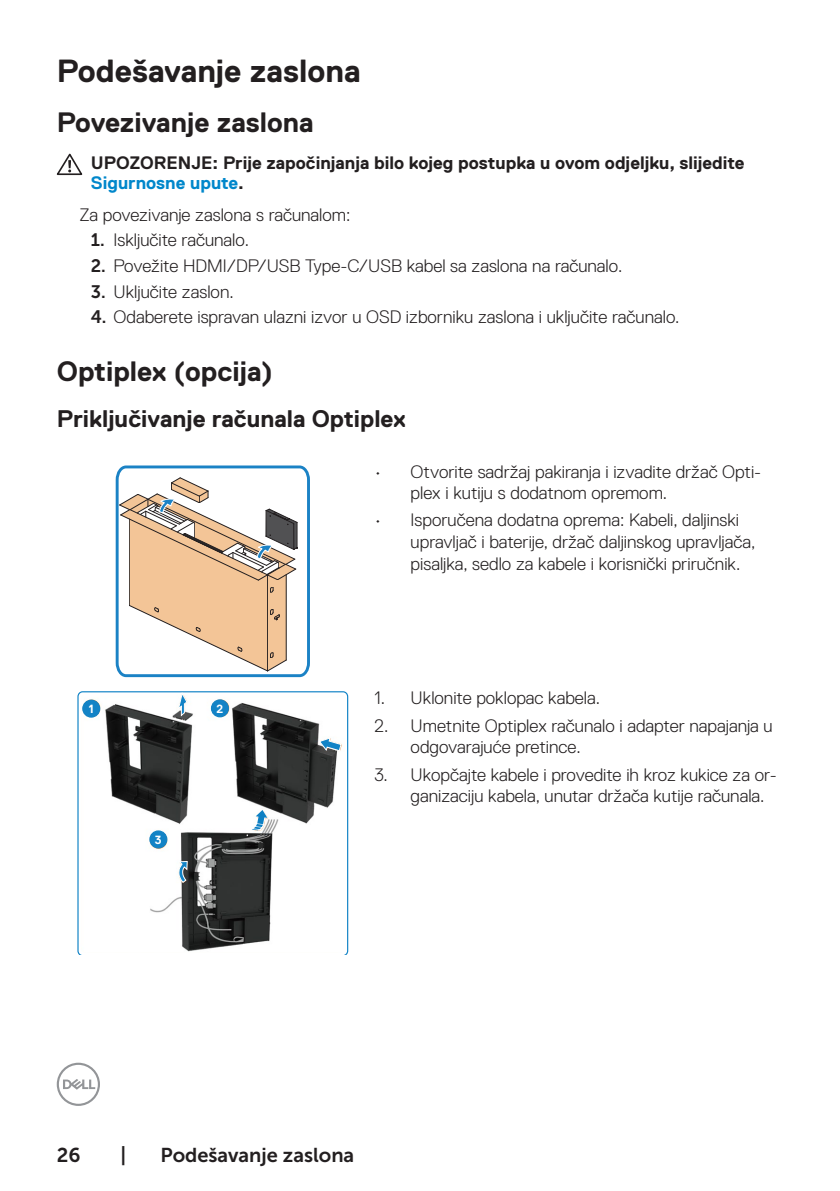
<style>
.page{position:relative;width:840px;height:1191px;background:#fff}
.page>*{position:absolute;margin:0;border:0;box-sizing:border-box;transform-origin:0 0}
.Head1{font:700 32px "Dell Replica";color:#231f20}
.Head2{font:700 28px "Dell Replica";color:#231f20}
.Head3{font:700 28px "Dell Replica";color:#231f20}
.Head4{font:700 24px "Dell Replica";color:#231f20}
.t1{font:20px "Museo Sans For Dell 700";color:#231f20}
.Paragraph{font:300 18px/21.6px "Dell Replica";color:#231f20}
.Caution_Warning{font:700 18px/20px "Dell Replica";color:#231f20}
.t2{font:700 11.8px "Dell Replica";color:#fff}
.s1{color:#0087cb}
.s2{font-family:"Museo Sans For Dell 700";font-weight:400}
</style>
<div class="page">
<svg style="left:57px;top:1062px;width:43px;height:44px"></svg>
<svg style="left:57px;top:154px;width:25px;height:21px"></svg>
<svg style="left:115px;top:465px;width:195px;height:213px"></svg>
<svg style="left:119px;top:477px;width:179px;height:194px"></svg>
<svg style="left:77px;top:691px;width:271px;height:263px"></svg>
<div style="left:83px;top:700px;width:17px;height:17px;background:#1283c6;border-radius:50%"></div>
<div style="left:82px;top:699px;width:18px;height:18px;border:1px solid #1283c6;border-radius:50%"></div>
<div style="left:211px;top:700px;width:17px;height:17px;background:#1283c6;border-radius:50%"></div>
<div style="left:211px;top:699px;width:18px;height:18px;border:1px solid #1283c6;border-radius:50%"></div>
<div style="left:150px;top:831px;width:17px;height:17px;background:#1283c6;border-radius:50%"></div>
<div style="left:149px;top:830px;width:18px;height:18px;border:1px solid #1283c6;border-radius:50%"></div>
<svg style="left:178px;top:692px;width:9px;height:24px"></svg>
<svg style="left:319px;top:737px;width:22px;height:14px"></svg>
<svg style="left:178px;top:861px;width:9px;height:22px"></svg>
<svg style="left:251px;top:809px;width:17px;height:21px"></svg>
<p class="Head1" style="left:57px;top:53px;width:305px">Podešavanje zaslona</p>
<p class="Head2" style="left:57px;top:107px;width:258px">Povezivanje zaslona</p>
<p class="Caution_Warning" style="left:91px;top:153px;width:655px">UPOZORENJE: Prije započinjanja bilo kojeg postupka u ovom odjeljku, slijedite<br><span class="s1">Sigurnosne upute</span>.</p>
<p class="Paragraph" style="left:79px;top:204px;width:272px">Za povezivanje zaslona s računalom:</p>
<p class="Paragraph" style="left:91px;top:229px;width:160px"><span class="s2">1.</span> Isključite računalo.</p>
<p class="Paragraph" style="left:91px;top:255px;width:532px"><span class="s2">2.</span> Povežite HDMI/DP/USB Type-C/USB kabel sa zaslona na računalo.</p>
<p class="Paragraph" style="left:91px;top:281px;width:144px"><span class="s2">3.</span> Uključite zaslon.</p>
<p class="Paragraph" style="left:91px;top:306px;width:590px"><span class="s2">4.</span> Odaberete ispravan ulazni izvor u OSD izborniku zaslona i uključite računalo.</p>
<p class="Head3" style="left:57px;top:355px;width:218px">Optiplex (opcija)</p>
<p class="Head4" style="left:57px;top:405px;width:350px">Priključivanje računala Optiplex</p>
<p class="Paragraph" style="left:410px;top:461px;width:352px;text-indent:-36px">• Otvorite sadržaj pakiranja i izvadite držač Opti&shy;plex i kutiju s dodatnom opremom.</p>
<p class="Paragraph" style="left:410px;top:509px;width:346px;text-indent:-36px">• Isporučena dodatna oprema: Kabeli, daljinski upravljač i baterije, držač daljinskog upravljača, pisaljka, sedlo za kabele i korisnički priručnik.</p>
<p class="t2" style="left:89px;top:703px;width:6px">1</p>
<p class="t2" style="left:216px;top:702px;width:8px">2</p>
<p class="t2" style="left:155px;top:833px;width:8px">3</p>
<p class="Paragraph" style="left:374px;top:687px;width:227px">1. Uklonite poklopac kabela.</p>
<p class="Paragraph" style="left:410px;top:715px;width:363px;text-indent:-36px">2. Umetnite Optiplex računalo i adapter napajanja u odgovarajuće pretince.</p>
<p class="Paragraph" style="left:410px;top:763px;width:367px;text-indent:-36px">3. Ukopčajte kabele i provedite ih kroz kukice za or&shy;ganizaciju kabela, unutar držača kutije računala.</p>
<p class="t1" style="left:57px;top:1143px;width:25px">26</p>
<p class="t1" style="left:120px;top:1143px;width:7px">|</p>
<p class="t1" style="left:160px;top:1143px;width:195px">Podešavanje zaslona</p>
</div>
